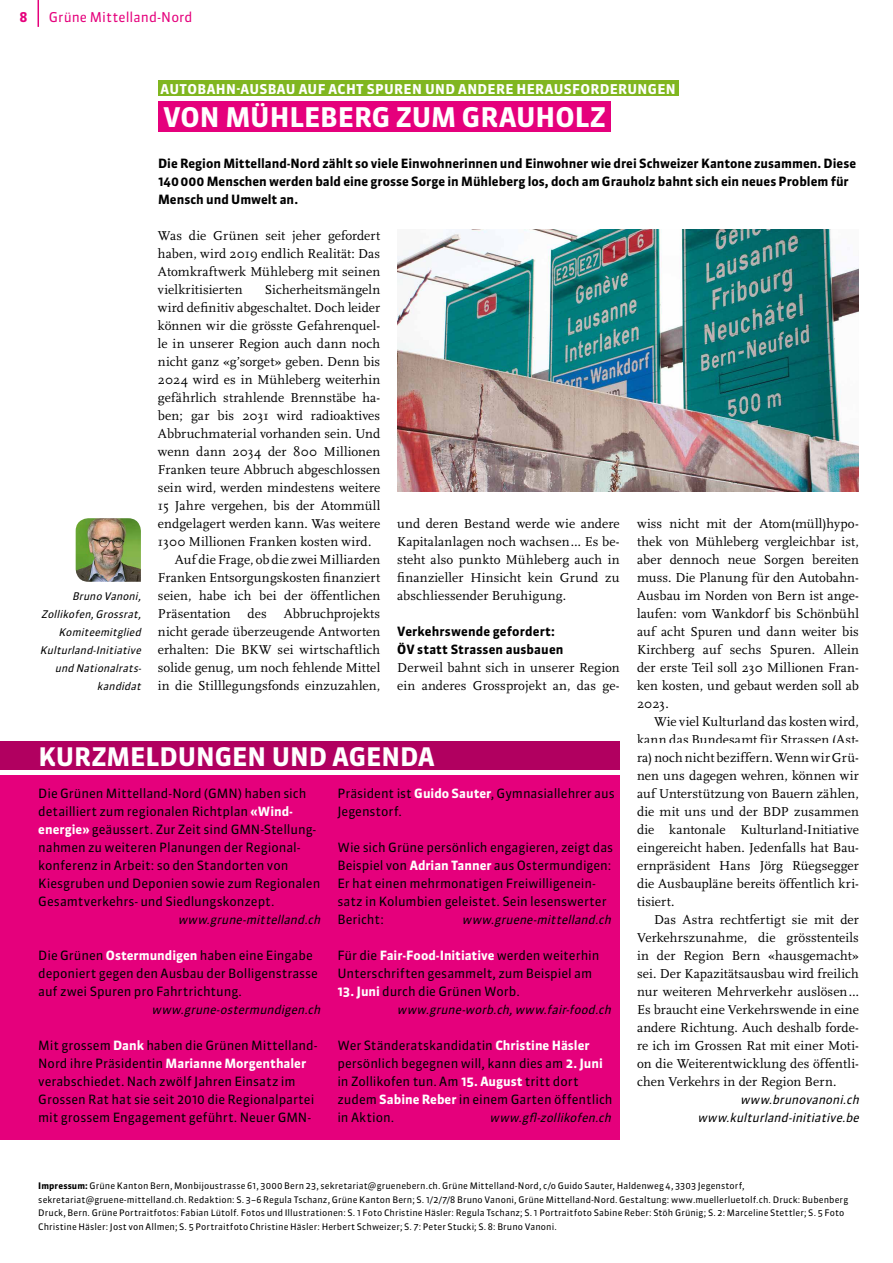
<style>
.page{position:relative;width:893px;height:1263px;background:#fff}
.page>*{position:absolute;margin:0;border:0;box-sizing:border-box;transform-origin:0 0}
.t1{font:700 27px "Sanuk OT";color:#fff}
.t2{font:700 25.5px "Sanuk OT";letter-spacing:.005em;color:#fff}
.t3{font:13.5px/18px "FF Scala";letter-spacing:.005em;color:#000;text-align:justify}
.t4{font:700 13.5px "Sanuk OT";letter-spacing:.025em;color:#fff}
.t5{font:13.5px "Sanuk OT";letter-spacing:.005em;color:#e5007c}
.t6{font:700 13.5px "Sanuk OT";color:#e5007c}
.t7{font:12.75px/18px "Sanuk OT";letter-spacing:-.005em;color:#000}
.t8{font:700 12.75px/18px "Sanuk OT";color:#000}
.t9{font:italic 12px/18px "Sanuk OT";color:#000;text-align:right}
.t10{font:italic 10.5px/18px "Sanuk OT";color:#000;text-align:right}
.t11{font:9px/13.5px "Sanuk OT";letter-spacing:.01em;color:#000}
.s1{font-weight:700;color:#fff}
.s2{font-weight:700}
</style>
<div class="page">
<svg style="left:38px;top:0;width:1px;height:27px"></svg>
<img style="left:397px;top:230px;width:462px;height:262px">
<div style="left:158px;top:101px;width:453px;height:31px;background:#e5007c"></div>
<div style="left:158px;top:81px;width:520px;height:15px;background:#80b620"></div>
<img style="left:76px;top:518px;width:65px;height:64px">
<div style="left:0;top:775px;width:620px;height:365px;background:#e5007c"></div>
<div style="left:0;top:741px;width:620px;height:29px;background:#b10060"></div>
<p class="t6" style="left:20px;top:9px;width:10px">8</p>
<p class="t5" style="left:49px;top:9px;width:145px">Grüne Mittelland-Nord</p>
<p class="t4" style="left:161px;top:80px;width:90px">Autobahn-Aus</p>
<p class="t4" style="left:268px;top:80px;width:409px">bau auf acht Spu ren und andere Herausforderungen</p>
<h1 class="t1" style="left:163px;top:100px;width:254px">Von Mühleberg zum</h1>
<h1 class="t1" style="left:462px;top:100px;width:144px">Grauholz</h1>
<p class="t8" style="left:158px;top:154px;width:699px">Die Region Mittelland-Nord zählt so viele Einwohnerinnen und Einwohner wie drei Schweizer Kantone zusammen. Diese<br>140000 Menschen werden bald eine grosse Sorge in Mühleberg los, doch am Grauholz bahnt sich ein neues Problem für<br>Mensch und Umwelt an.</p>
<p class="t3" style="left:158px;top:227px;width:224px">Was die Grünen seit jeher gefordert haben, wird 2019 endlich Realität: Das Atomkraftwerk Mühleberg mit seinen vielkritisierten</p>
<p class="t3" style="left:265px;top:281px;width:117px">Sicherheitsmängeln</p>
<p class="t3" style="left:158px;top:299px;width:224px">wird definitiv abgeschaltet. Doch leider</p>
<p class="t3" style="left:158px;top:317px;width:224px">können wir die grösste Gefahrenquel-</p>
<p class="t3" style="left:158px;top:335px;width:224px">le in unserer Region auch dann noch</p>
<p class="t3" style="left:158px;top:353px;width:224px">nicht ganz «g’sorget» geben. Denn bis</p>
<p class="t3" style="left:158px;top:371px;width:224px">2024 wird es in Mühleberg weiterhin</p>
<p class="t3" style="left:158px;top:389px;width:224px">gefährlich strahlende Brennstäbe ha-</p>
<p class="t3" style="left:158px;top:407px;width:224px">ben; gar bis 2031 wird radioaktives</p>
<p class="t3" style="left:158px;top:425px;width:224px">Abbruchmaterial vorhanden sein. Und</p>
<p class="t3" style="left:158px;top:443px;width:224px">wenn dann 2034 der 800 Millionen</p>
<p class="t3" style="left:158px;top:461px;width:224px">Franken teure Abbruch abgeschlossen</p>
<p class="t3" style="left:158px;top:479px;width:224px">sein wird, werden mindestens weitere</p>
<p class="t3" style="left:158px;top:497px;width:224px">15 Jahre vergehen, bis der Atommüll</p>
<p class="t3" style="left:158px;top:514px;width:224px">endgelagert werden kann. Was weitere</p>
<p class="t3" style="left:158px;top:532px;width:215px">1300 Millionen Franken kosten wird.</p>
<p class="t3" style="left:175px;top:550px;width:207px">Auf die Frage, ob die zwei Milliarden</p>
<p class="t3" style="left:158px;top:568px;width:224px">Franken Entsorgungskosten finanziert</p>
<p class="t3" style="left:158px;top:586px;width:224px">seien, habe ich bei der öffentlichen</p>
<p class="t3" style="left:158px;top:604px;width:74px">Präsentation</p>
<p class="t3" style="left:248px;top:604px;width:21px">des</p>
<p class="t3" style="left:397px;top:514px;width:224px">und deren Bestand werde wie andere Kapitalanlagen noch wachsen… Es be&shy;steht also punkto Mühleberg auch in finanzieller Hinsicht kein Grund zu abschliessender Beruhigung.</p>
<p class="t8" style="left:397px;top:622px;width:168px">Verkehrswende gefordert:<br>ÖV statt Strassen ausbauen</p>
<p class="t3" style="left:397px;top:659px;width:224px">Derweil bahnt sich in unserer Region ein anderes Grossprojekt an, das ge-</p>
<p class="t3" style="left:637px;top:515px;width:223px">wiss nicht mit der Atom(müll)hypo&shy;thek von Mühleberg vergleichbar ist, aber dennoch neue Sorgen bereiten muss. Die Planung für den Autobahn-Ausbau im Norden von Bern ist ange&shy;laufen: vom Wankdorf bis Schönbühl auf acht Spuren und dann weiter bis Kirchberg auf sechs Spuren. Allein der erste Teil soll 230 Millionen Fran&shy;ken kosten, und gebaut werden soll ab 2023.</p>
<p class="t3" style="left:637px;top:713px;width:223px;text-align:right">Wie viel Kulturland das kosten wird, kann das Bundesamt für Strassen (Ast-</p>
<p class="t10" style="left:40px;top:587px;width:105px">Bruno Vanoni,<br>Zollikofen,Grossrat,<br>Komiteemitglied<br>Kulturland-Initiative und Nationalrats&shy;kandidat</p>
<p class="t3" style="left:158px;top:604px;width:224px;text-indent:126px">Abbruchprojekts nicht gerade überzeugende Antworten erhalten: Die BKW sei wirtschaftlich solide genug, um noch fehlende Mittel in die Stilllegungsfonds einzuzahlen,</p>
<h2 class="t2" style="left:38px;top:741px;width:72px">Ku rzme</h2>
<h2 class="t2" style="left:146px;top:741px;width:204px">ldungen und Age</h2>
<h2 class="t2" style="left:382px;top:741px;width:55px">nda</h2>
<p class="t3" style="left:637px;top:749px;width:223px">ra) noch nicht beziffern. Wenn wir Grü&shy;nen uns dagegen wehren, können wir auf Unterstützung von Bauern zählen, die mit uns und der BDP zusammen die kantonale Kulturland-Initiative eingereicht haben. Jedenfalls hat Bau&shy;ernpräsident Hans Jörg Rüegsegger die Ausbaupläne bereits öffentlich kri&shy;tisiert.</p>
<p class="t3" style="left:637px;top:911px;width:223px;text-indent:17px">Das Astra rechtfertigt sie mit der Verkehrszunahme, die grösstenteils in der Region Bern «hausgemacht» sei. Der Kapazitätsausbau wird freilich nur weiteren Mehrverkehr auslösen… Es braucht eine Verkehrswende in eine andere Richtung. Auch deshalb forde&shy;re ich im Grossen Rat mit einer Moti&shy;on die Weiterentwicklung des öffentli&shy;chen Verkehrs in der Region Bern.</p>
<p class="t9" style="left:697px;top:1090px;width:166px">www.brunovanoni.ch www.kulturland-initiative.be</p>
<p class="t7" style="left:38px;top:784px;width:284px">Die Grünen Mittelland-Nord (GMN) haben sich detailliert zum regionalen Richtplan <span class="s1">«Wind&shy;energie»</span> geäussert. Zur Zeit sind GMN-Stellung&shy;nahmen zu weiteren Planungen der Regional&shy;konferenz in Arbeit: so den Standorten von Kiesgruben und Deponien sowie zum Regionalen Gesamtverkehrs- und Siedlungskonzept.</p>
<p class="t9" style="left:178px;top:910px;width:147px">www.grune-mittelland.ch</p>
<p class="t7" style="left:38px;top:946px;width:281px">Die Grünen <span class="s1">Ostermundigen</span> haben eine Eingabe deponiert gegen den Ausbau der Bolligenstrasse auf zwei Spuren pro Fahrtrichtung.</p>
<p class="t9" style="left:152px;top:1000px;width:174px">www.grune-ostermundigen.ch</p>
<p class="t7" style="left:38px;top:1036px;width:280px">Mit grossem <span class="s1">Dank</span> haben die Grünen Mittelland-Nord ihre Präsidentin <span class="s1">Marianne Morgenthaler </span>verabschiedet. Nach zwölf Jahren Einsatz im Grossen Rat hat sie seit 2010 die Regionalpartei mit grossem Engagement geführt. Neuer GMN-</p>
<p class="t7" style="left:337px;top:784px;width:279px">Präsident ist <span class="s1">Guido Sauter</span>, Gymnasiallehrer aus<br>Jegenstorf.</p>
<p class="t7" style="left:337px;top:838px;width:277px">Wie sich Grüne persönlich engagieren, zeigt das Beispiel von <span class="s1">Adrian Tanner</span> aus Ostermundigen:<br>Er hat einen mehrmonatigen Freiwilligenein&shy;satz in Kolumbien geleistet. Sein lesenswerter Bericht:</p>
<p class="t9" style="left:462px;top:910px;width:154px">www.gruene-mittelland.ch</p>
<p class="t7" style="left:337px;top:946px;width:264px">Für die <span class="s1">Fair-Food-Initiative</span> werden weiterhin<br>Unterschriften gesammelt, zum Beispiel am</p>
<p class="t7" style="left:337px;top:982px;width:184px"><span class="s1">13. Juni</span> durch die Grünen Worb.</p>
<p class="t9" style="left:397px;top:1000px;width:219px">www.grune-worb.ch,www.fair-food.ch</p>
<p class="t7" style="left:337px;top:1036px;width:277px">Wer Ständeratskandidatin <span class="s1">Christine Häsler </span>persönlich begegnen will, kann dies am <span class="s1">2. Juni </span>in Zollikofen tun. Am <span class="s1">15. August</span> tritt dort zudem <span class="s1">Sabine Reber</span> in einem Garten öffentlich in Aktion.</p>
<p class="t9" style="left:490px;top:1108px;width:126px">www.gfl-zollikofen.ch</p>
<p class="t11" style="left:38px;top:1179px;width:811px"><span class="s2">Impressum:</span> Grüne Kanton Bern, Monbijoustrasse 61, 3000 Bern 23, sekretariat@gruenebern.ch. Grüne Mittelland-Nord, c/o Guido Sauter, Haldenweg 4, 3303 Jegenstorf, sekretariat@gruene-mittelland.ch. Redaktion: S. 3–6 Regula Tschanz, Grüne Kanton Bern; S. 1/2/7/8 Bruno Vanoni, Grüne Mittelland-Nord. Gestaltung: www.muellerluetolf.ch. Druck: Bubenberg Druck, Bern. Grüne Portraitfotos: Fabian Lütolf. Fotos und Illustrationen: S. 1 Foto Christine Häsler: Regula Tschanz; S. 1 Portraitfoto Sabine Reber: Stöh Grünig; S. 2: Marceline Stettler; S. 5 Foto Christine Häsler: Jost von Allmen; S. 5 Portraitfoto Christine Häsler: Herbert Schweizer; S. 7: Peter Stucki; S. 8: Bruno Vanoni.</p>
</div>
